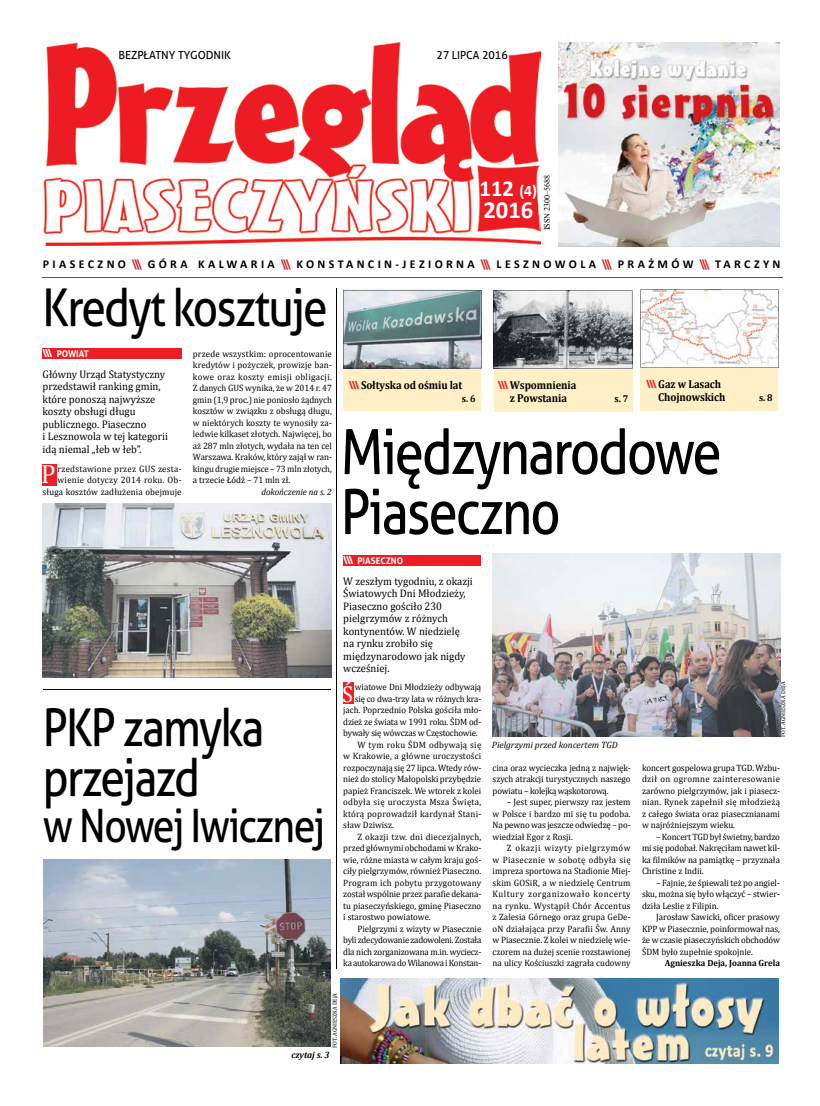
<style>
.page{position:relative;width:820px;height:1106px;background:#fff}
.page>*{position:absolute;margin:0;border:0;box-sizing:border-box;transform-origin:0 0}
.t1{font:62px/60px "Aller";letter-spacing:-.04em;color:#000;scale:.85 1}
.t2{font:52px/50px "Aller";letter-spacing:-.04em;color:#000;scale:.85 1}
.t3{font:46px "Aller";letter-spacing:-.04em;color:#000;scale:.85 1}
.t4{font:26.5px "Cambria";color:#fff;scale:.96 1}
.t5{font:700 24.6px "Calibri";color:#fff}
.t6{font:700 23px "Calibri";color:#fff}
.t7{font:23px "Cambria";color:#fff;scale:.96 1}
.t8{font:700 12px "Calibri";letter-spacing:.28em;color:#000}
.t9{font:700 11.5px/13px "Cambria";letter-spacing:-.01em;color:#000;text-align:center;scale:.92 1}
.t10{font:11.1px "Aller";color:#000}
.t11{font:11.1px "Aller";color:#000;scale:.96 1}
.t12{font:11px/12.5px "Cambria";color:#000;scale:.96 1}
.t13{font:700 10px "Cambria";color:#000;scale:.92 1}
.t14{font:9.2px/11.5px "Cambria";color:#000;text-align:justify;scale:.96 1}
.t15{font:9.2px/11.5px "Cambria";letter-spacing:.025em;color:#000;text-align:right;scale:.96 1}
.t16{font:9.2px "Cambria";letter-spacing:-.02em;color:#000;scale:.96 1}
.t17{font:9.2px "Cambria";letter-spacing:-.025em;color:#000;scale:.96 1}
.t18{font:9.2px "Cambria";letter-spacing:.03em;color:#000;scale:.96 1}
.t19{font:italic 9.2px "Cambria";color:#000}
.t20{font:700 9.2px "Aller";color:#fff;scale:.96 1}
.t21{font:italic 9.2px "Cambria";color:#000;scale:.96 1}
.t22{font:italic 700 9.2px "Cambria";color:#000;scale:.96 1}
.t23{font:700 9px "Cambria";color:#000;scale:.96 1}
.t24{font:8.4px "Times New Roman";color:#000;scale:.96 1}
.t25{font:6px "Cambria";color:#000;scale:.96 1}
.s1{font-size:16px}
.s2{color:#d2232a}
.s3{font-size:11px}
.s4{font-family:"Aller";font-size:11.1px;color:#ed1d24}
</style>
<div class="page">
<div style="left:43px;top:348px;width:138px;height:10px;background:#ed1d24"></div>
<div style="left:43px;top:464px;width:14px;height:21px;background:#ed1d24"></div>
<img style="left:43px;top:43px;width:497px;height:202px">
<div style="left:493px;top:290px;width:139px;height:121px;background:#ffefc6"></div>
<svg style="left:493px;top:290px;width:139px;height:79px;background:#8b8d91"></svg>
<div style="left:343px;top:290px;width:138px;height:121px;background:#ffefc6"></div>
<svg style="left:343px;top:290px;width:138px;height:78px;background:#93a7a9"></svg>
<div style="left:640px;top:289px;width:138px;height:121px;background:#ffefc6"></div>
<svg style="left:640px;top:289px;width:138px;height:79px;background:#f0eceb"></svg>
<img style="left:42px;top:503px;width:289px;height:174px">
<img style="left:558px;top:43px;width:221px;height:203px">
<hr style="left:43px;top:277px;width:739px;height:1px;background:#d2232a">
<div style="left:343px;top:555px;width:138px;height:10px;background:#ed1d24"></div>
<div style="left:343px;top:682px;width:10px;height:21px;background:#ed1d24"></div>
<img style="left:492px;top:553px;width:288px;height:184px">
<hr style="left:336px;top:288px;width:1px;height:680px;background:#000">
<img style="left:340px;top:978px;width:438px;height:85px">
<hr style="left:43px;top:689px;width:287px;height:1px;background:#000">
<img style="left:44px;top:859px;width:286px;height:187px">
<p class="t10" style="left:118px;top:49px;width:114px">BEZPŁATNY TYGODNIK</p>
<p class="t11" style="left:436px;top:49px;width:76px">27 LIPCA 2016</p>
<p class="t24" style="left:541px;top:230px;width:59px;rotate:-90deg">ISSN 2300–5688</p>
<h3 class="t6" style="left:479px;top:174px;width:59px">112 <span class="s1">(4)</span></h3>
<h3 class="t5" style="left:483px;top:194px;width:51px">2016</h3>
<h3 class="t8" style="left:43px;top:256px;width:739px">PIASECZNO <span class="s2">\\\</span> GÓRA KALWARIA <span class="s2">\\\</span> KONSTANCIN-JEZIORNA <span class="s2">\\\</span> LESZNOWOLA <span class="s2">\\\</span> PRAŻMÓW <span class="s2">\\\</span> TARCZYN</h3>
<h2 class="t2" style="left:43px;top:282px;width:337px">Kredyt kosztuje</h2>
<p class="t20" style="left:43px;top:348px;width:50px"><span class="s3">\\\</span> POwIAt</p>
<p class="t12" style="left:43px;top:367px;width:132px">Główny Urząd Statystyczny przedstawił ranking gmin, które ponoszą najwyższe koszty obsługi długu publicznego. Piaseczno<br>i Lesznowola w tej kategorii idą niemal „łeb w łeb”.</p>
<h3 class="t4" style="left:41px;top:458px;width:17px">P</h3>
<p class="t15" style="left:43px;top:463px;width:146px">rzedstawione przez GUS zesta&shy;wienie dotyczy 2014 roku. Ob&shy;sługa kosztów zadłużenia obejmuje</p>
<p class="t14" style="left:193px;top:348px;width:146px">przede wszystkim: oprocentowanie kredytów i pożyczek, prowizje ban&shy;kowe oraz koszty emisji obligacji.<br>Z danych GUS wynika, że w 2014 r. 47 gmin (1,9 proc.) nie poniosło żądnych kosztów w związku z obsługą długu, w niektórych koszty te wynosiły za&shy;ledwie kilkaset złotych. Najwięcej, bo aż 287 mln złotych, wydała na ten cel Warszawa. Kraków, który zajął w ran&shy;kingu drugie miejsce – 73 mln złotych, a trzecie Łódź – 71 mln zł.</p>
<p class="t21" style="left:261px;top:485px;width:75px">dokończenie na s. 2</p>
<h2 class="t2" style="left:43px;top:702px;width:262px">PKP zamyka przejazd</h2>
<h3 class="t3" style="left:43px;top:797px;width:333px">w Nowej Iwicznej</h3>
<p class="t9" style="left:349px;top:378px;width:125px"><span class="s4">\\\</span> Sołtyska od ośmiu lat</p>
<p class="t13" style="left:461px;top:391px;width:16px">s. 6</p>
<p class="t9" style="left:497px;top:378px;width:87px"><span class="s4">\\\</span> Wspomnienia z Powstania</p>
<p class="t13" style="left:614px;top:391px;width:16px">s. 7</p>
<p class="t9" style="left:658px;top:377px;width:74px;text-align:left;text-indent:-12px"><span class="s4">\\\</span> Gaz w Lasach<br>Chojnowskich</p>
<h1 class="t1" style="left:340px;top:422px;width:449px">Międzynarodowe<br>Piaseczno</h1>
<p class="t13" style="left:758px;top:390px;width:16px">s. 8</p>
<p class="t20" style="left:343px;top:555px;width:64px"><span class="s3">\\\</span> PIASECZNO</p>
<p class="t12" style="left:343px;top:574px;width:136px">W zeszłym tygodniu, z okazji<br>Światowych Dni Młodzieży,<br>Piaseczno gościło 230 pielgrzymów z różnych kontynentów. W niedzielę na rynku zrobiło się międzynarodowo jak nigdy wcześniej.</p>
<h3 class="t7" style="left:342px;top:680px;width:13px">Ś</h3>
<p class="t14" style="left:355px;top:681px;width:133px">wiatowe Dni Młodzieży odbywają</p>
<p class="t16" style="left:355px;top:693px;width:133px">się co dwa-trzy lata w różnych kra-</p>
<p class="t14" style="left:343px;top:704px;width:145px">jach. Poprzednio Polska gościła mło-</p>
<p class="t16" style="left:343px;top:716px;width:145px">dzież ze świata w 1991 roku. ŚDM od-</p>
<p class="t16" style="left:343px;top:727px;width:141px">bywały się wówczas w Częstochowie.</p>
<p class="t18" style="left:357px;top:739px;width:130px">W tym roku ŚDM odbywają się</p>
<p class="t14" style="left:343px;top:750px;width:145px">w Krakowie, a główne uroczystości</p>
<p class="t14" style="left:343px;top:762px;width:145px">rozpoczynają się 27 lipca. Wtedy rów-</p>
<p class="t14" style="left:343px;top:773px;width:145px">nież do stolicy Małopolski przybędzie</p>
<p class="t14" style="left:343px;top:785px;width:145px">papież Franciszek. We wtorek z kolei</p>
<p class="t18" style="left:343px;top:796px;width:145px">odbyła się uroczysta Msza Święta,</p>
<p class="t15" style="left:343px;top:808px;width:145px">którą poprowadził kardynał Stani-</p>
<p class="t14" style="left:343px;top:819px;width:54px">sław Dziwisz.</p>
<p class="t15" style="left:357px;top:831px;width:130px">Z okazji tzw. dni diecezjalnych,</p>
<p class="t14" style="left:343px;top:842px;width:145px">przed głównymi obchodami w Krako-</p>
<p class="t14" style="left:343px;top:854px;width:145px">wie, różne miasta w całym kraju goś-</p>
<p class="t14" style="left:343px;top:865px;width:145px">ciły pielgrzymów, również Piaseczno.</p>
<p class="t15" style="left:343px;top:877px;width:145px">Program ich pobytu przygotowany</p>
<p class="t14" style="left:343px;top:888px;width:145px">został wspólnie przez parafie dekana-</p>
<p class="t14" style="left:343px;top:900px;width:145px">tu piaseczyńskiego, gminę Piaseczno</p>
<p class="t14" style="left:343px;top:911px;width:93px">i starostwo powiatowe.</p>
<p class="t14" style="left:357px;top:923px;width:130px">Pielgrzymi z wizyty w Piasecznie</p>
<p class="t17" style="left:343px;top:934px;width:145px">byli zdecydowanie zadowoleni. Została</p>
<p class="t16" style="left:343px;top:946px;width:145px">dla nich zorganizowana m.in. wyciecz-</p>
<p class="t17" style="left:343px;top:957px;width:145px">ka autokarowa do Wilanowa i Konstan-</p>
<p class="t19" style="left:491px;top:738px;width:127px">Pielgrzymi przed koncertem TGD</p>
<p class="t14" style="left:492px;top:762px;width:145px">cina oraz wycieczka jedną z najwięk&shy;szych atrakcji turystycznych naszego powiatu – kolejką wąskotorową.</p>
<p class="t14" style="left:492px;top:796px;width:145px;text-indent:14px">– Jest super, pierwszy raz jestem w Polsce i bardzo mi się tu podoba.<br>Na pewno was jeszcze odwiedzę – po&shy;wiedział Egor z Rosji.</p>
<p class="t14" style="left:492px;top:842px;width:145px;text-indent:14px">Z okazji wizyty pielgrzymów w Piasecznie w sobotę odbyła się impreza sportowa na Stadionie Miej&shy;skim GOSiR, a w niedzielę Centrum Kultury zorganizowało koncerty na rynku. Wystąpił Chór Accentus z Zalesia Górnego oraz grupa GeDe&shy;oN działająca przy Parafii Św. Anny w Piasecznie. Z kolei w niedzielę wie&shy;czorem na dużej scenie rozstawionej na ulicy Kościuszki zagrała cudowny</p>
<p class="t25" style="left:779px;top:736px;width:59px;rotate:-90deg">FOT. AGNIESZKA DEJA</p>
<p class="t14" style="left:641px;top:762px;width:145px">koncert gospelowa grupa TGD. Wzbu&shy;dził on ogromne zainteresowanie zarówno pielgrzymów, jak i piasecz&shy;nian. Rynek zapełnił się młodzieżą z całego świata oraz piasecznianami w najróżniejszym wieku.</p>
<p class="t14" style="left:641px;top:831px;width:145px;text-indent:14px">– Koncert TGD był świetny, bardzo mi się podobał. Nakręciłam nawet kil&shy;ka filmików na pamiątkę – przyznała Christine z Indii.</p>
<p class="t14" style="left:641px;top:877px;width:145px;text-indent:14px">– Fajnie, że śpiewali też po angiel&shy;sku, można się było włączyć – stwier&shy;dziła Leslie z Filipin.</p>
<p class="t14" style="left:641px;top:911px;width:145px;text-indent:14px">Jarosław Sawicki, oficer prasowy KPP w Piasecznie, poinformował nas, że w czasie piaseczyńskich obchodów ŚDM było zupełnie spokojnie.</p>
<p class="t23" style="left:664px;top:957px;width:121px">Agnieszka Deja, Joanna Grela</p>
<p class="t25" style="left:331px;top:1047px;width:59px;rotate:-90deg">FOT. AGNIESZKA DEJA</p>
<p class="t22" style="left:291px;top:1048px;width:41px">czytaj s. 3</p>
</div>
